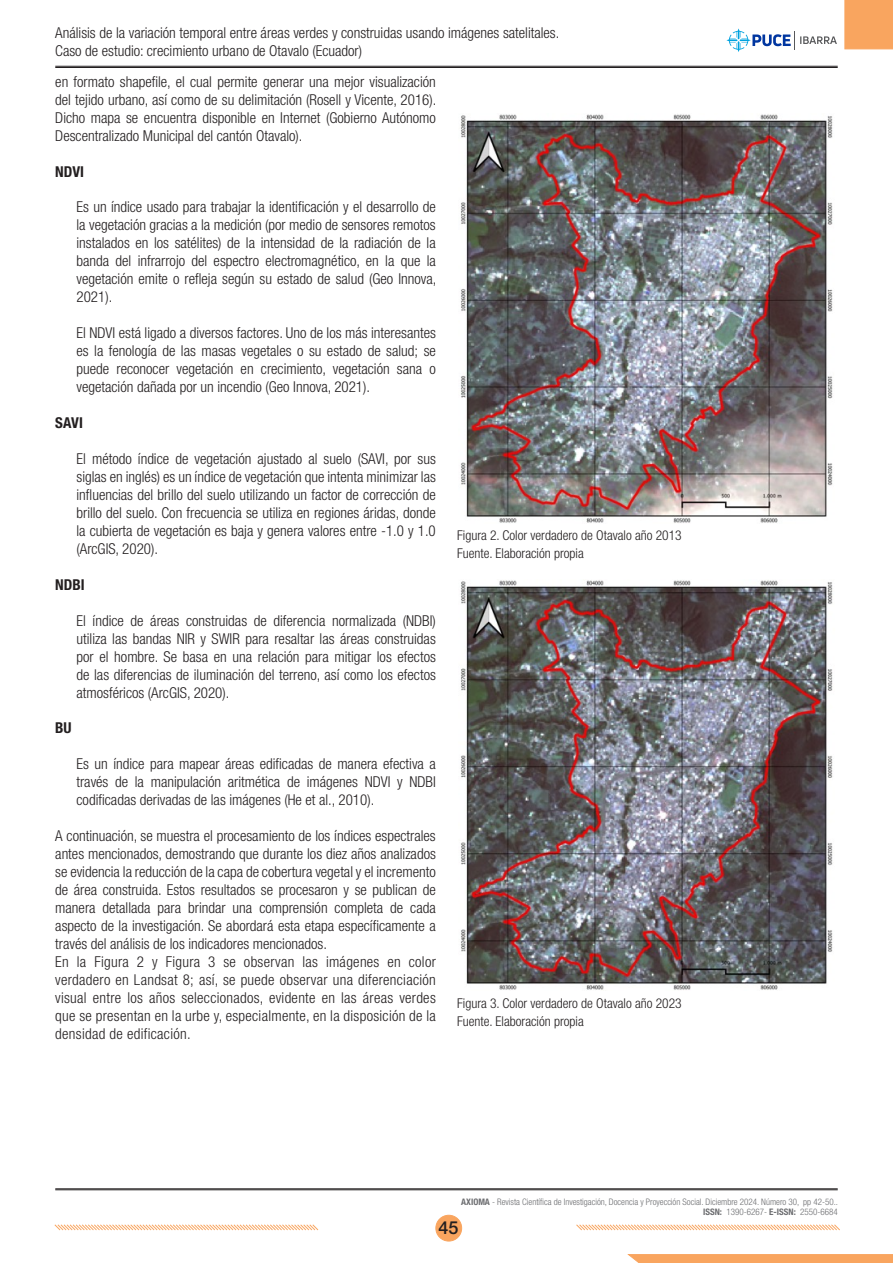
<style>
.page{position:relative;width:893px;height:1263px;background:#fff}
.page>*{position:absolute;margin:0;border:0;box-sizing:border-box;transform-origin:0 0}
.t1{font:500 18px "Helvetica Neue LT Std";color:#231f20}
.SANGRIA_0_5{font:300 condensed 15px/18px "Helvetica Neue LT Std";color:#231f20;text-align:justify}
.CONTENIDO{font:300 condensed 15px/18px "Helvetica Neue LT Std";color:#231f20;text-align:justify}
.CONTENIDO-2{font:700 condensed 15px "Helvetica Neue LT Std";color:#231f20}
.CONTENIDO-3{font:300 condensed 13.5px "Helvetica Neue LT Std";color:#231f20}
.t2{font:300 condensed 9px/10.8px "Helvetica Neue LT Std";color:#6c6d70;text-align:right}
.s1{font-weight:700}
</style>
<div class="page">
<div style="left:436px;top:1215px;width:26px;height:26px;background:#f9a55f;border-radius:50%"></div>
<div style="left:435px;top:1215px;width:27px;height:26px;border:1px solid #f9a55f;border-radius:50%"></div>
<div style="left:627px;top:1254px;width:266px;height:9px;background:#f9a55f"></div>
<div style="left:844px;top:0;width:49px;height:49px;background:#f9a55f"></div>
<svg style="left:54px;top:1224px;width:786px;height:7px"></svg>
<hr style="left:55px;top:66px;width:783px;height:1px;background:#231f20">
<hr style="left:55px;top:67px;width:783px;height:1px;background:#231f20">
<hr style="left:55px;top:1188px;width:783px;height:1px;background:#231f20">
<hr style="left:55px;top:1189px;width:783px;height:1px;background:#231f20">
<svg style="left:726px;top:28px;width:111px;height:24px"></svg>
<img style="left:461px;top:114px;width:372px;height:409px">
<img style="left:461px;top:580px;width:372px;height:410px">
<p class="CONTENIDO" style="left:55px;top:24px;width:506px">Análisis de la variación temporal entre áreas verdes y construidas usando imágenes satelitales.<br>Caso de estudio: crecimiento urbano de Otavalo (Ecuador)</p>
<p class="CONTENIDO" style="left:55px;top:73px;width:383px">en formato shapefile, el cual permite generar una mejor visualización del tejido urbano, así como de su delimitación (Rosell y Vicente, 2016).<br>Dicho mapa se encuentra disponible en Internet (Gobierno Autónomo Descentralizado Municipal del cantón Otavalo).</p>
<p class="CONTENIDO-2" style="left:55px;top:162px;width:30px">NDVI</p>
<p class="SANGRIA_0_5" style="left:77px;top:198px;width:361px">Es un índice usado para trabajar la identificación y el desarrollo de la vegetación gracias a la medición (por medio de sensores remotos instalados en los satélites) de la intensidad de la radiación de la banda del infrarrojo del espectro electromagnético, en la que la vegetación emite o refleja según su estado de salud (Geo Innova, 2021).</p>
<p class="SANGRIA_0_5" style="left:77px;top:324px;width:361px">El NDVI está ligado a diversos factores. Uno de los más interesantes es la fenología de las masas vegetales o su estado de salud; se puede reconocer vegetación en crecimiento, vegetación sana o vegetación dañada por un incendio (Geo Innova, 2021).</p>
<p class="CONTENIDO-2" style="left:55px;top:414px;width:29px">SAVI</p>
<p class="SANGRIA_0_5" style="left:77px;top:449px;width:361px">El método índice de vegetación ajustado al suelo (SAVI, por sus siglas en inglés) es un índice de vegetación que intenta minimizar las influencias del brillo del suelo utilizando un factor de corrección de brillo del suelo. Con frecuencia se utiliza en regiones áridas, donde la cubierta de vegetación es baja y genera valores entre -1.0 y 1.0 (ArcGIS, 2020).</p>
<p class="CONTENIDO-2" style="left:55px;top:575px;width:31px">NDBI</p>
<p class="SANGRIA_0_5" style="left:77px;top:611px;width:361px">El índice de áreas construidas de diferencia normalizada (NDBI) utiliza las bandas NIR y SWIR para resaltar las áreas construidas por el hombre. Se basa en una relación para mitigar los efectos de las diferencias de iluminación del terreno, así como los efectos atmosféricos (ArcGIS, 2020).</p>
<p class="CONTENIDO-2" style="left:55px;top:719px;width:18px">BU</p>
<p class="SANGRIA_0_5" style="left:77px;top:755px;width:361px">Es un índice para mapear áreas edificadas de manera efectiva a través de la manipulación aritmética de imágenes NDVI y NDBI codificadas derivadas de las imágenes (He et al., 2010).</p>
<p class="CONTENIDO" style="left:55px;top:827px;width:382px">A continuación, se muestra el procesamiento de los índices espectrales antes mencionados, demostrando que durante los diez años analizados se evidencia la reducción de la capa de cobertura vegetal y el incremento de área construida. Estos resultados se procesaron y se publican de manera detallada para brindar una comprensión completa de cada aspecto de la investigación. Se abordará esta etapa específicamente a través del análisis de los indicadores mencionados.</p>
<p class="CONTENIDO" style="left:55px;top:953px;width:382px">En la Figura 2 y Figura 3 se observan las imágenes en color verdadero en Landsat 8; así, se puede observar una diferenciación visual entre los años seleccionados, evidente en las áreas verdes que se presentan en la urbe y, especialmente, en la disposición de la densidad de edificación.</p>
<p class="CONTENIDO-3" style="left:457px;top:527px;width:226px">Figura 2. Color verdadero de Otavalo año 2013</p>
<p class="CONTENIDO-3" style="left:457px;top:545px;width:128px">Fuente. Elaboración propia</p>
<p class="CONTENIDO-3" style="left:457px;top:995px;width:226px">Figura 3. Color verdadero de Otavalo año 2023</p>
<p class="CONTENIDO-3" style="left:457px;top:1013px;width:128px">Fuente. Elaboración propia</p>
<p class="t2" style="left:461px;top:1196px;width:378px"><span class="s1">AXIOMA</span> - Revista Científica de Investigación, Docencia y Proyección Social. Diciembre 2024. Número 30, pp 42-50..<br><span class="s1">ISSN:</span> 1390-6267- <span class="s1">E-ISSN:</span> 2550-6684</p>
<p class="t1" style="left:439px;top:1217px;width:22px">45</p>
</div>
